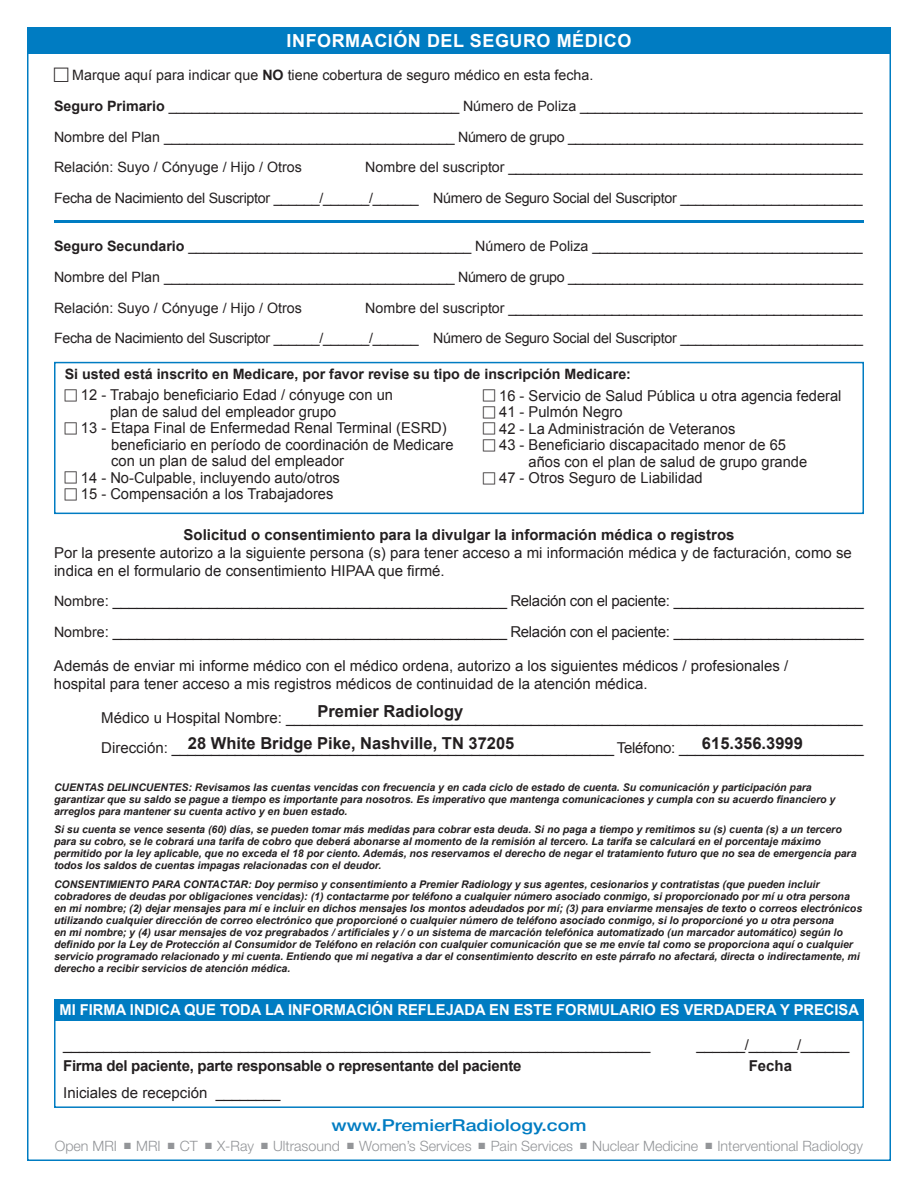
<style>
.page{position:relative;width:918px;height:1188px;background:#fff}
.page>*{position:absolute;margin:0;border:0;box-sizing:border-box;transform-origin:0 0}
.t1{font:700 18px "Arial";letter-spacing:.03em;color:#fff}
.t2{font:700 16.5px/32px "Arial";color:#231f20}
.t3{font:500 16.5px "Helvetica Neue";color:#007cc2;scale:1.19 1}
.t4{font:15px/18px "Arial";color:#231f20}
.t5{font:15px/30.8px "Arial";letter-spacing:-.02em;color:#231f20}
.t6{font:700 15px "Arial";color:#fff}
.t7{font:700 15px "Arial";color:#231f20}
.t8{font:700 15px "Arial";letter-spacing:-.02em;color:#231f20}
.t9{font:14.25px/30.8px "Arial";color:#231f20}
.t10{font:14.25px/30.8px "Arial";letter-spacing:-.02em;color:#231f20;text-align:right}
.t11{font:300 14.25px "Helvetica Neue";color:#939598}
.t12{font:700 14.25px "Arial";color:#231f20}
.t13{font:italic 700 10.5px/12px "Arial";color:#231f20}
.s1{font-weight:700}
.s2{font-size:14.25px}
</style>
<div class="page">
<div style="left:27px;top:27px;width:864px;height:27px;background:#007cc2"></div>
<hr style="left:54px;top:220px;width:810px;height:2px;background:#007cc2">
<div style="left:54px;top:362px;width:810px;height:152px;border:2px solid #007cc2"></div>
<div style="left:54px;top:1000px;width:810px;height:108px;border:2px solid #007cc2"></div>
<div style="left:54px;top:999px;width:810px;height:21px;background:#007cc2"></div>
<h1 class="t1" style="left:287px;top:29px;width:345px">INFORMACIÓN DEL SEGURO MÉDICO</h1>
<p class="t9" style="left:54px;top:60px;width:810px;text-indent:18px">Marque aquí para indicar que <span class="s1">no</span> tiene cobertura de seguro médico en esta fecha.<br><span class="s1">Seguro Primario</span> ______________________________________ Número de Poliza ______________________________________ Nombre del Plan ______________________________________ Número de grupo ________________________________________ Relación: Suyo / Cónyuge / Hijo / Otros</p>
<h3 class="t10" style="left:54px;top:152px;width:810px">Nombre del suscriptor ________________________________________________<br>Fecha de Nacimiento del Suscriptor ______/______/______ Número de Seguro Social del Suscriptor ________________________</h3>
<p class="t9" style="left:54px;top:231px;width:810px;text-align:justify"><span class="s1">Seguro Secundario</span> _____________________________________ Número de Poliza ____________________________________ Nombre del Plan ______________________________________ Número de grupo ________________________________________ Relación: Suyo / Cónyuge / Hijo / Otros</p>
<h3 class="t10" style="left:54px;top:293px;width:811px">Nombre del suscriptor ________________________________________________<br>Fecha de Nacimiento del Suscriptor ______/______/______ Número de Seguro Social del Suscriptor ________________________</h3>
<h3 class="t12" style="left:65px;top:365px;width:568px">Si usted está inscrito en Medicare, por favor revise su tipo de inscripción Medicare:</h3>
<h3 class="t4" style="left:81px;top:386px;width:314px">12 - Trabajo beneficiario Edad / cónyuge con un</h3>
<h3 class="t4" style="left:110px;top:403px;width:228px">plan de salud del empleador grupo</h3>
<h3 class="t4" style="left:81px;top:419px;width:367px">13 - Etapa Final de Enfermedad Renal Terminal (ESRD)</h3>
<h3 class="t4" style="left:111px;top:436px;width:344px">beneficiario en período de coordinación de Medicare</h3>
<h3 class="t4" style="left:111px;top:452px;width:234px">con un plan de salud del empleador</h3>
<h3 class="t4" style="left:81px;top:469px;width:260px">14 - No-Culpable, incluyendo auto/otros</h3>
<h3 class="t4" style="left:81px;top:485px;width:254px">15 - Compensación a los Trabajadores</h3>
<h3 class="t4" style="left:499px;top:387px;width:344px">16 - Servicio de Salud Pública u otra agencia federal</h3>
<h3 class="t4" style="left:499px;top:403px;width:125px">41 - Pulmón Negro</h3>
<h3 class="t4" style="left:499px;top:420px;width:238px">42 - La Administración de Veteranos</h3>
<h3 class="t4" style="left:499px;top:436px;width:288px">43 - Beneficiario discapacitado menor de 65</h3>
<h3 class="t4" style="left:529px;top:453px;width:280px">años con el plan de salud de grupo grande</h3>
<h3 class="t4" style="left:499px;top:469px;width:205px">47 - Otros Seguro de Liabilidad</h3>
<h3 class="t7" style="left:184px;top:525px;width:552px">Solicitud o consentimiento para la divulgar la información médica o registros</h3>
<h3 class="t4" style="left:54px;top:544px;width:799px">Por la presente autorizo a la siguiente persona (s) para tener acceso a mi información médica y de facturación, como se indica en el formulario de consentimiento HIPAA que firmé.</h3>
<p class="t5" style="left:54px;top:586px;width:811px"><span class="s2">Nombre</span>: _________________________________________________ Relación con el paciente: ________________________<br><span class="s2">Nombre</span>: _________________________________________________ Relación con el paciente: ________________________</p>
<h3 class="t4" style="left:54px;top:657px;width:736px">Además de enviar mi informe médico con el médico ordena, autorizo a los siguientes médicos / profesionales / hospital para tener acceso a mis registros médicos de continuidad de la atención médica.</h3>
<h3 class="t4" style="left:101px;top:702px;width:764px;line-height:30.8px">Médico u Hospital Nombre: _________________________________________________________________________<br>Dirección: ________________________________________________________ Teléfono: _______________________</h3>
<h2 class="t2" style="left:188px;top:696px;width:328px;text-indent:130px">Premier Radiology<br>28 White Bridge Pike, Nashville, TN 37205</h2>
<h2 class="t2" style="left:702px;top:728px;width:102px">615.356.3999</h2>
<p class="t13" style="left:54px;top:781px;width:783px">CUENTAS DELINCUENTES: Revisamos las cuentas vencidas con frecuencia y en cada ciclo de estado de cuenta. Su comunicación y participación para garantizar que su saldo se pague a tiempo es importante para nosotros. Es imperativo que mantenga comunicaciones y cumpla con su acuerdo financiero y arreglos para mantener su cuenta activo y en buen estado.</p>
<p class="t13" style="left:54px;top:824px;width:804px">Si su cuenta se vence sesenta (60) días, se pueden tomar más medidas para cobrar esta deuda. Si no paga a tiempo y remitimos su (s) cuenta (s) a un tercero para su cobro, se le cobrará una tarifa de cobro que deberá abonarse al momento de la remisión al tercero. La tarifa se calculará en el porcentaje máximo permitido por la ley aplicable, que no exceda el 18 por ciento. Además, nos reservamos el derecho de negar el tratamiento futuro que no sea de emergencia para todos los saldos de cuentas impagas relacionadas con el deudor.</p>
<p class="t13" style="left:54px;top:879px;width:810px">CONSENTIMIENTO PARA CONTACTAR: Doy permiso y consentimiento a Premier Radiology y sus agentes, cesionarios y contratistas (que pueden incluir cobradores de deudas por obligaciones vencidas): (1) contactarme por teléfono a cualquier número asociado conmigo, si proporcionado por mí u otra persona en mi nombre; (2) dejar mensajes para mí e incluir en dichos mensajes los montos adeudados por mí; (3) para enviarme mensajes de texto o correos electrónicos utilizando cualquier dirección de correo electrónico que proporcioné o cualquier número de teléfono asociado conmigo, si lo proporcioné yo u otra persona<br>en mi nombre; y (4) usar mensajes de voz pregrabados / artificiales y / o un sistema de marcación telefónica automatizado (un marcador automático) según lo definido por la Ley de Protección al Consumidor de Teléfono en relación con cualquier comunicación que se me envíe tal como se proporciona aquí o cualquier servicio programado relacionado y mi cuenta. Entiendo que mi negativa a dar el consentimiento descrito en este párrafo no afectará, directa o indirectamente, mi derecho a recibir servicios de atención médica.</p>
<h3 class="t6" style="left:59px;top:1000px;width:31px">Mi firma</h3>
<h3 class="t6" style="left:130px;top:1000px;width:10px">indica</h3>
<h3 class="t6" style="left:184px;top:1000px;width:150px">que toda la información</h3>
<h3 class="t6" style="left:398px;top:1000px;width:11px">refle</h3>
<h3 class="t6" style="left:446px;top:1000px;width:20px">jada</h3>
<h3 class="t6" style="left:489px;top:1000px;width:35px">en este</h3>
<h3 class="t6" style="left:556px;top:1000px;width:31px">formulari</h3>
<h3 class="t6" style="left:644px;top:1000px;width:61px">o es verdadera</h3>
<h3 class="t6" style="left:780px;top:1000px;width:24px">y precisa</h3>
<h3 class="t4" style="left:63px;top:1036px;width:589px">_________________________________________________________________________</h3>
<h3 class="t4" style="left:697px;top:1036px;width:155px">______/______/______</h3>
<h3 class="t8" style="left:63px;top:1056px;width:460px">Firma del paciente, parte responsable o representante del paciente</h3>
<h3 class="t7" style="left:749px;top:1056px;width:45px">Fecha</h3>
<h3 class="t4" style="left:63px;top:1084px;width:219px">Iniciales de recepción ________</h3>
<h2 class="t3" style="left:331px;top:1115px;width:216px">www.PremierRadiology.com</h2>
<h3 class="t11" style="left:55px;top:1137px;width:810px">Open MRI ■ MRI ■ CT ■ X-Ray ■ Ultrasound ■ Women’s Services ■ Pain Services ■ Nuclear Medicine ■ Interventional Radiology</h3>
</div>
